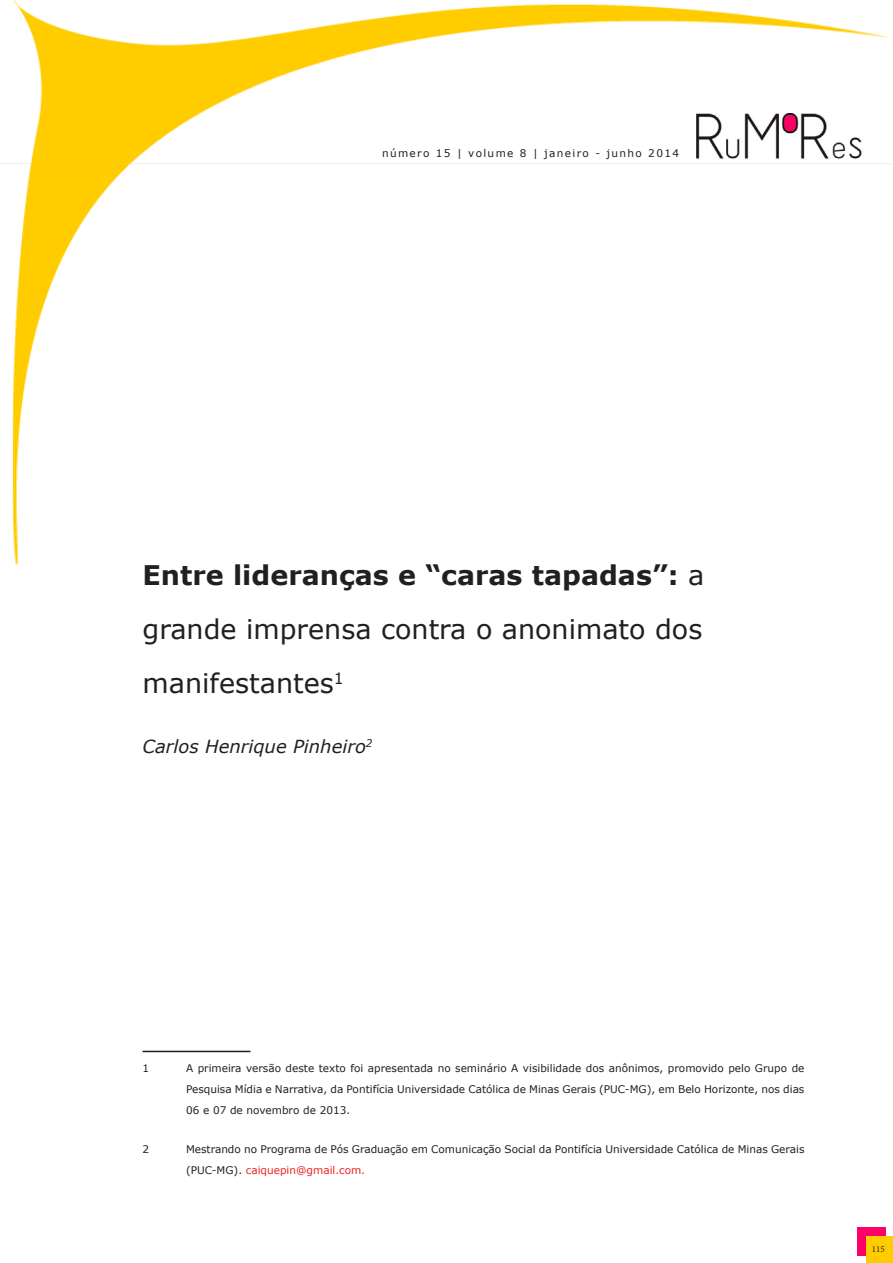
<style>
.page{position:relative;width:893px;height:1263px;background:#fff}
.page>*{position:absolute;margin:0;border:0;box-sizing:border-box;transform-origin:0 0}
.TITULO_Artigo{font:27px/54px "Verdana";color:#231f20;text-align:justify}
.AUTOR_artigo{font:italic 18px "Verdana";color:#231f20}
.Nota_de_rodapé{font:10.5px/21px "Verdana";color:#231f20;text-align:justify}
.Nota_de_rodapé-2{font:10.5px "Verdana";letter-spacing:.13em;color:#231f20}
.t1{font:9px "Minion Pro";color:#231f20}
.s1{font-weight:700}
.s2{color:#ed2024}
</style>
<div class="page">
<div style="left:857px;top:1227px;width:29px;height:28px;background:#f06"></div>
<div style="left:866px;top:1236px;width:27px;height:27px;background:#fc0"></div>
<img style="left:13px;top:1px;width:879px;height:564px">
<svg style="left:13px;top:164px;width:879px;height:1px"></svg>
<img style="left:697px;top:113px;width:167px;height:47px">
<hr style="left:142px;top:1051px;width:108px;height:1px;background:#231f20">
<p class="Nota_de_rodapé-2" style="left:382px;top:146px;width:299px">número 15 | volume 8 | janeiro - junho 2014</p>
<p class="TITULO_Artigo" style="left:142px;top:548px;width:563px"><span class="s1">Entre lideranças e “caras tapadas”:</span> a grande imprensa contra o anonimato dos manifestantes<sup>1</sup></p>
<p class="AUTOR_artigo" style="left:142px;top:734px;width:232px">Carlos Henrique Pinheiro<sup>2</sup></p>
<p class="Nota_de_rodapé" style="left:142px;top:1058px;width:8px">1</p>
<p class="Nota_de_rodapé" style="left:186px;top:1058px;width:620px">A primeira versão deste texto foi apresentada no seminário A visibilidade dos anônimos, promovido pelo Grupo de Pesquisa Mídia e Narrativa, da Pontifícia Universidade Católica de Minas Gerais (PUC-MG), em Belo Horizonte, nos dias 06 e 07 de novembro de 2013.</p>
<p class="Nota_de_rodapé" style="left:142px;top:1139px;width:8px">2</p>
<p class="Nota_de_rodapé" style="left:186px;top:1139px;width:620px">Mestrando no Programa de Pós Graduação em Comunicação Social da Pontifícia Universidade Católica de Minas Gerais (PUC-MG). <span class="s2">caiquepin@gmail.com.</span></p>
<p class="t1" style="left:872px;top:1243px;width:14px">115</p>
</div>
